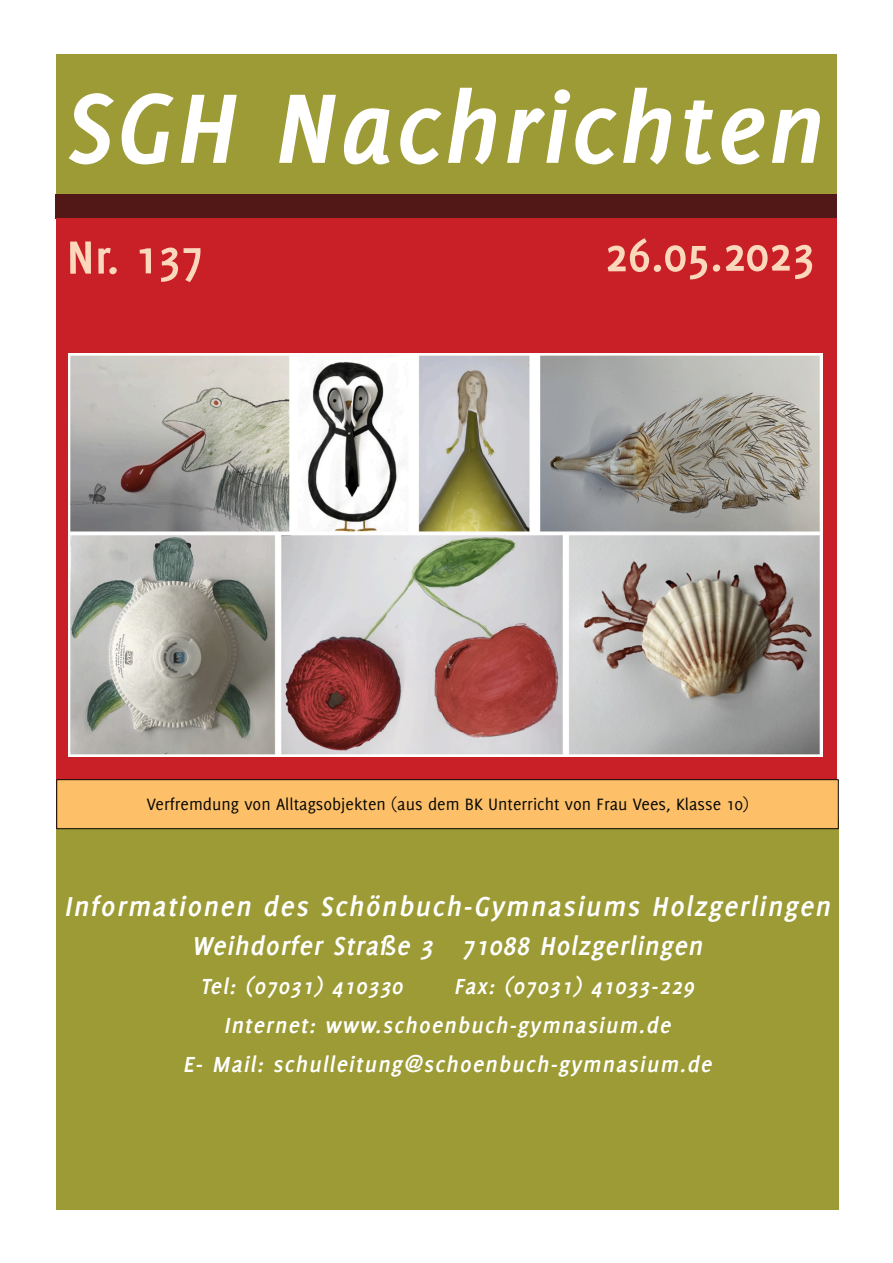
<style>
.page{position:relative;width:893px;height:1263px;background:#fff}
.page>*{position:absolute;margin:0;border:0;box-sizing:border-box;transform-origin:0 0}
.t1{font:italic 700 108px "Delicious";letter-spacing:.01em;color:#fff;scale:1.05 1}
.t2{font:700 51px "Delicious";letter-spacing:-.005em;color:#fbd7bb}
.t3{font:italic 700 30px "Delicious";color:#fff}
.t4{font:italic 700 28.5px "Delicious";color:#fff}
.t5{font:italic 700 24px "Delicious";color:#fff}
.t6{font:18px "Delicious";color:#080704}
</style>
<div class="page">
<div style="left:56px;top:820px;width:783px;height:390px;background:#9c9b35"></div>
<div style="left:56px;top:55px;width:780px;height:139px;background:#9c9b35"></div>
<div style="left:56px;top:194px;width:781px;height:25px;background:#521717"></div>
<div style="left:56px;top:218px;width:780px;height:610px;background:#c92027"></div>
<div style="left:57px;top:779px;width:781px;height:50px;background:#fdc069;border:1px solid #080704"></div>
<img style="left:69px;top:354px;width:753px;height:403px">
<h1 class="t1" style="left:67px;top:87px;width:725px">SGH Nachrichten</h1>
<h2 class="t2" style="left:67px;top:238px;width:139px">Nr. 137</h2>
<h2 class="t2" style="left:605px;top:235px;width:212px">26.05.2023</h2>
<p class="t6" style="left:147px;top:797px;width:603px">Verfremdung von Alltagsobjekten (aus dem BK Unterricht von Frau Vees, Klasse 10)</p>
<p class="t3" style="left:64px;top:895px;width:772px">Informationen des Schönbuch-Gymnasiums Holzgerlingen</p>
<p class="t4" style="left:192px;top:935px;width:516px">Weihdorfer Straße 3 71088 Holzgerlingen</p>
<p class="t5" style="left:201px;top:977px;width:207px">Tel: (07031) 410330</p>
<p class="t5" style="left:454px;top:977px;width:245px">Fax: (07031) 41033-229</p>
<p class="t5" style="left:224px;top:1016px;width:452px">Internet: www.schoenbuch-gymnasium.de</p>
<p class="t5" style="left:183px;top:1055px;width:534px">E- Mail: schulleitung@schoenbuch-gymnasium.de</p>
</div>
